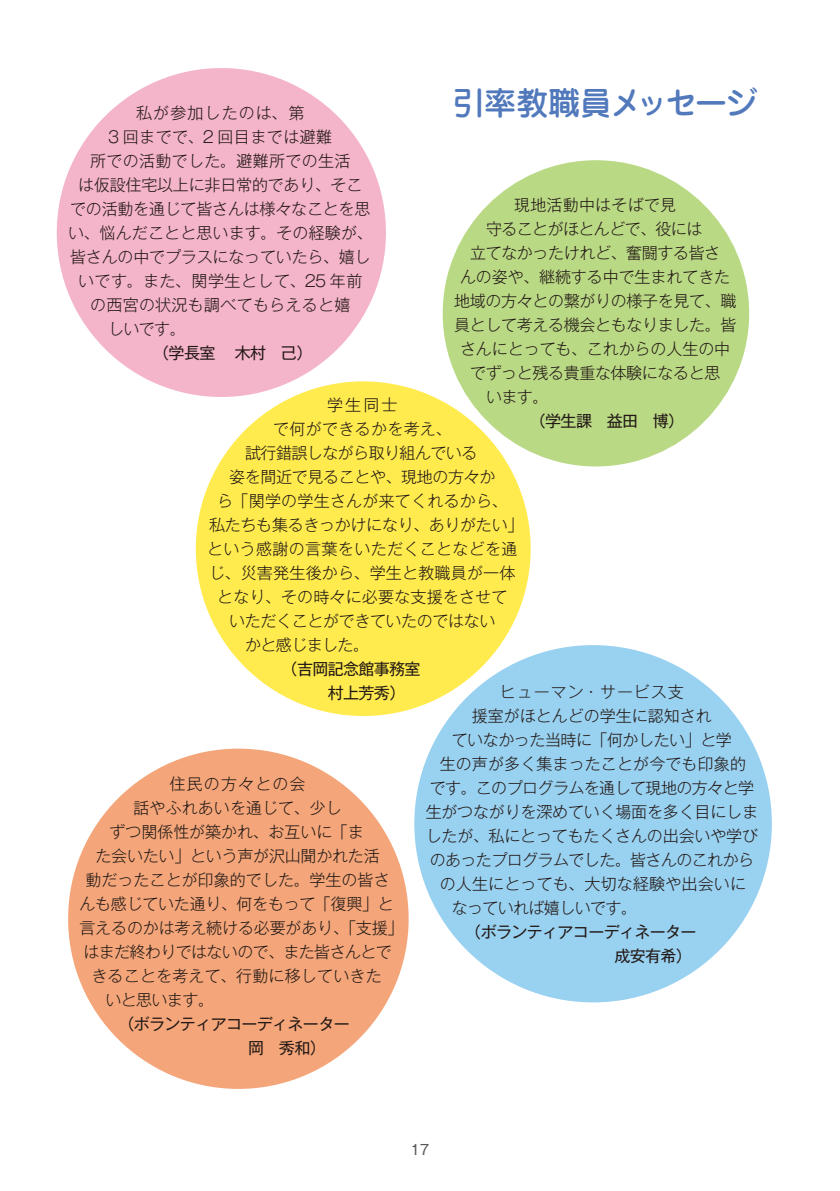
<style>
.page{position:relative;width:840px;height:1191px;background:#fff}
.page>*{position:absolute;margin:0;border:0;box-sizing:border-box;transform-origin:0 0}
.t1{font:500 32px "Jun 34 Pro";letter-spacing:-.045em;color:#5179bc}
.t2{font:300 16px "Gothic MB101 Pr 6";letter-spacing:-.01em;color:#231916}
.t3{font:16px/24px "Gothic MB101 Pr 6";letter-spacing:-.04em;color:#231916}
.t4{font:300 16px "Gothic MB101 Pr 6";letter-spacing:.01em;color:#231916}
.t5{font:300 16px "Gothic MB101 Pr 6";letter-spacing:.015em;color:#231916}
.t6{font:300 16px "Gothic MB101 Pr 6";letter-spacing:-.035em;color:#231916}
.t7{font:300 16px "Gothic MB101 Pr 6";letter-spacing:-.04em;color:#231916}
.t8{font:300 16px "Gothic MB101 Pr 6";letter-spacing:.02em;color:#231916}
.t9{font:300 16px "Gothic MB101 Pr 6";letter-spacing:.03em;color:#231916}
.t10{font:300 16px "Gothic MB101 Pr 6";letter-spacing:-.03em;color:#231916}
.t11{font:300 16px "Gothic MB101 Pr 6";letter-spacing:.07em;color:#231916}
.t12{font:300 16px "Gothic MB101 Pr 6";letter-spacing:.06em;color:#231916}
.t13{font:14px "Gothic MB101 Pr 6";color:#595857}
</style>
<div class="page">
<div style="left:196px;top:381px;width:334px;height:335px;background:#ffeb4d;border-radius:50%"></div>
<div style="left:414px;top:645px;width:357px;height:357px;background:#99d1f1;border-radius:50%"></div>
<div style="left:57px;top:68px;width:329px;height:329px;background:#f4b4ca;border-radius:50%"></div>
<div style="left:68px;top:748px;width:340px;height:341px;background:#f4a67a;border-radius:50%"></div>
<div style="left:442px;top:160px;width:306px;height:306px;background:#bad985;border-radius:50%"></div>
<h1 class="t1" style="left:452px;top:78px;width:306px">引率教職員メッセージ</h1>
<p class="t11" style="left:136px;top:99px;width:170px">私が参加したのは、第</p>
<p class="t9" style="left:108px;top:123px;width:225px">3 回までで、2 回目までは避難</p>
<p class="t8" style="left:90px;top:147px;width:262px">所での活動でした。避難所での生活</p>
<p class="t2" style="left:78px;top:171px;width:286px">は仮設住宅以上に非日常的であり、そこ</p>
<p class="t2" style="left:70px;top:195px;width:301px">での活動を通じて皆さんは様々なことを思</p>
<p class="t4" style="left:68px;top:219px;width:305px">い、悩んだことと思います。その経験が、</p>
<p class="t2" style="left:70px;top:243px;width:302px">皆さんの中でプラスになっていたら、嬉し</p>
<p class="t9" style="left:78px;top:267px;width:285px">いです。また、関学生として、25 年前</p>
<p class="t5" style="left:90px;top:291px;width:262px">の西宮の状況も調べてもらえると嬉</p>
<p class="t2" style="left:108px;top:315px;width:79px">しいです。</p>
<p class="t3" style="left:153px;top:339px;width:160px">（学長室　木村　己）</p>
<p class="t5" style="left:514px;top:192px;width:164px">現地活動中はそばで見</p>
<p class="t7" style="left:486px;top:216px;width:218px">守ることがほとんどで、役には</p>
<p class="t2" style="left:470px;top:240px;width:251px">立てなかったけれど、奮闘する皆さ</p>
<p class="t2" style="left:460px;top:264px;width:271px">んの姿や、継続する中で生まれてきた</p>
<p class="t2" style="left:454px;top:288px;width:283px">地域の方々との繋がりの様子を見て、職</p>
<p class="t2" style="left:454px;top:312px;width:283px">員として考える機会ともなりました。皆</p>
<p class="t2" style="left:460px;top:336px;width:271px">さんにとっても、これからの人生の中</p>
<p class="t2" style="left:470px;top:360px;width:251px">でずっと残る貴重な体験になると思</p>
<p class="t2" style="left:486px;top:384px;width:64px">います。</p>
<p class="t3" style="left:529px;top:408px;width:156px">（学生課　益田　博）</p>
<p class="t2" style="left:327px;top:391px;width:71px">学生同士</p>
<p class="t8" style="left:273px;top:415px;width:179px">で何ができるかを考え、</p>
<p class="t6" style="left:245px;top:439px;width:233px">試行錯誤しながら取り組んでいる</p>
<p class="t2" style="left:229px;top:463px;width:268px">姿を間近で見ることや、現地の方々か</p>
<p class="t5" style="left:217px;top:487px;width:292px">ら「関学の学生さんが来てくれるから、</p>
<p class="t2" style="left:209px;top:511px;width:315px">私たちも集るきっかけになり、ありがたい」</p>
<p class="t8" style="left:207px;top:535px;width:312px">という感謝の言葉をいただくことなどを通</p>
<p class="t5" style="left:209px;top:559px;width:308px">じ、災害発生後から、学生と教職員が一体</p>
<p class="t4" style="left:217px;top:583px;width:291px">となり、その時々に必要な支援をさせて</p>
<p class="t2" style="left:229px;top:607px;width:268px">いただくことができていたのではない</p>
<p class="t7" style="left:245px;top:631px;width:125px">かと感じました。</p>
<p class="t3" style="left:281px;top:655px;width:171px;text-align:center">（吉岡記念館事務室　　村上芳秀）</p>
<p class="t12" style="left:499px;top:678px;width:186px">ヒューマン・サービス支</p>
<p class="t2" style="left:471px;top:702px;width:241px">援室がほとんどの学生に認知され</p>
<p class="t10" style="left:451px;top:726px;width:281px">ていなかった当時に「何かしたい」と学</p>
<p class="t2" style="left:439px;top:750px;width:308px">生の声が多く集まったことが今でも印象的</p>
<p class="t6" style="left:429px;top:774px;width:326px">です。このプログラムを通して現地の方々と学</p>
<p class="t2" style="left:425px;top:798px;width:334px">生がつながりを深めていく場面を多く目にしま</p>
<p class="t2" style="left:425px;top:822px;width:334px">したが、私にとってもたくさんの出会いや学び</p>
<p class="t6" style="left:429px;top:846px;width:326px">のあったプログラムでした。皆さんのこれから</p>
<p class="t4" style="left:439px;top:870px;width:308px">の人生にとっても、大切な経験や出会いに</p>
<p class="t7" style="left:451px;top:894px;width:186px">なっていれば嬉しいです。</p>
<p class="t3" style="left:614px;top:918px;width:99px;text-indent:-149px">（ボランティアコーディネーター　成安有希）</p>
<p class="t11" style="left:169px;top:770px;width:137px">住民の方々との会</p>
<p class="t2" style="left:133px;top:794px;width:210px">話やふれあいを通じて、少し</p>
<p class="t2" style="left:109px;top:818px;width:256px">ずつ関係性が築かれ、お互いに「ま</p>
<p class="t2" style="left:95px;top:842px;width:285px">た会いたい」という声が沢山聞かれた活</p>
<p class="t2" style="left:85px;top:866px;width:305px">動だったことが印象的でした。学生の皆さ</p>
<p class="t2" style="left:79px;top:890px;width:316px">んも感じていた通り、何をもって「復興」と</p>
<p class="t2" style="left:79px;top:914px;width:325px">言えるのかは考え続ける必要があり、「支援」</p>
<p class="t7" style="left:83px;top:938px;width:310px">はまだ終わりではないので、また皆さんとで</p>
<p class="t4" style="left:91px;top:962px;width:291px">きることを考えて、行動に移していきた</p>
<p class="t2" style="left:105px;top:986px;width:110px">いと思います。</p>
<p class="t3" style="left:248px;top:1010px;width:103px;text-indent:-130px">（ボランティアコーディネーター岡　秀和）</p>
<p class="t13" style="left:410px;top:1138px;width:21px">17</p>
</div>
